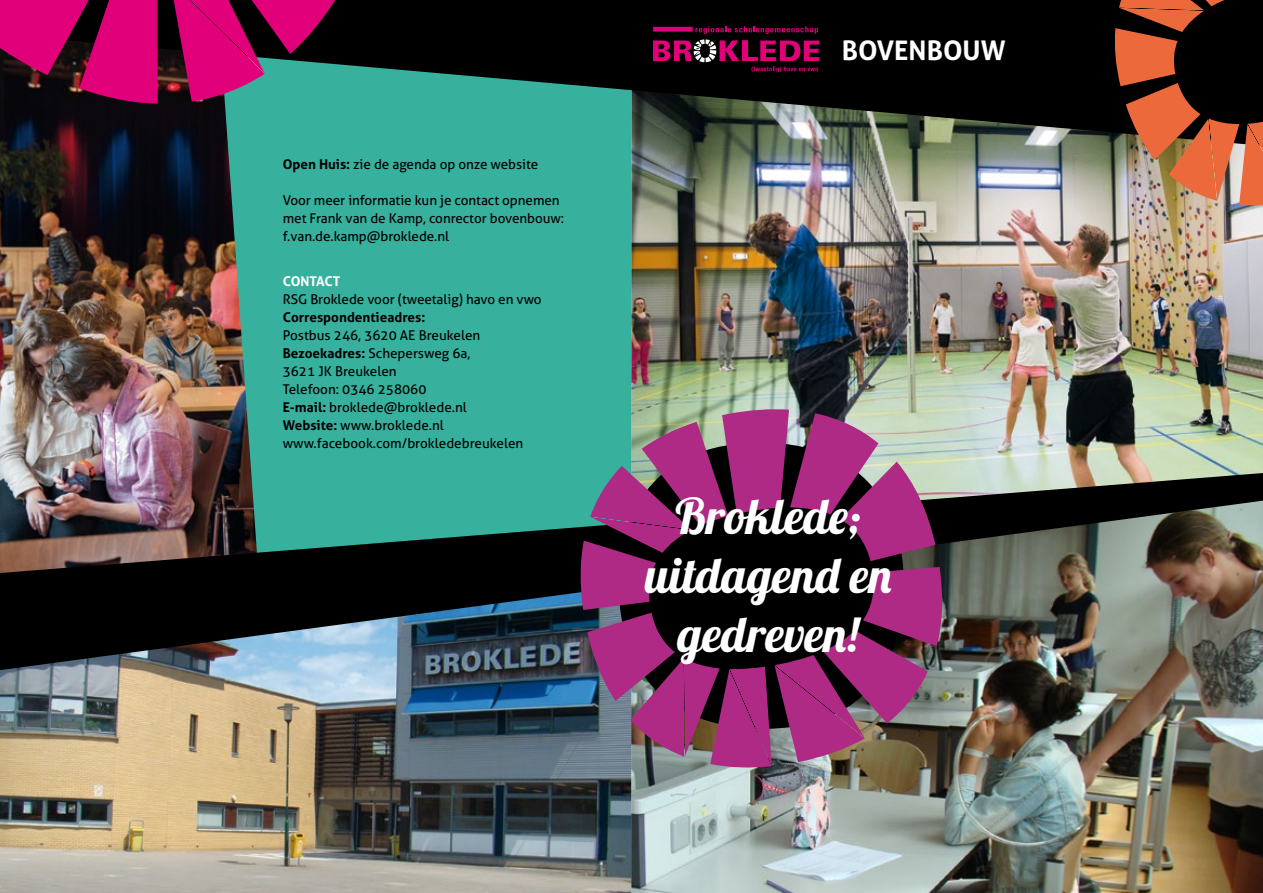
<style>
.page{position:relative;width:1263px;height:893px;background:#fff}
.page>*{position:absolute;margin:0;border:0;box-sizing:border-box;transform-origin:0 0}
.t1{font:49.35px/59.2px "Lobster 1.4";color:#fff;text-align:center}
.t2{font:700 27px "Aller";color:#fff}
.t3{font:13.5px/18px "Aller";letter-spacing:-.005em;color:#000}
.t4{font:700 13.5px "Aller";letter-spacing:-.01em;color:#000}
.t5{font:700 13.5px "Aller";letter-spacing:-.015em;color:#fff}
.s1{font-weight:700}
</style>
<div class="page">
<div style="left:259px;top:146px;width:372px;height:327px;background:#37b19e"></div>
<img style="left:0;top:146px;width:259px;height:327px">
<img style="left:0;top:670px;width:631px;height:223px">
<img style="left:631px;top:670px;width:632px;height:223px">
<img style="left:631px;top:146px;width:632px;height:327px">
<svg style="left:0;top:0;width:1114px;height:146px;background:#19332d"></svg>
<svg style="left:1114px;top:0;width:149px;height:206px;background:#7b4630"></svg>
<svg style="left:0;top:0;width:384px;height:104px;background:#7a1b54"></svg>
<svg style="left:653px;top:26px;width:166px;height:46px;background:#4b072c"></svg>
<img style="left:0;top:473px;width:1263px;height:197px">
<svg style="left:579px;top:408px;width:365px;height:360px;background:#6a385c"></svg>
<p class="t3" style="left:283px;top:155px;width:257px"><span class="s1">Open Huis:</span> zie de agenda op onze website</p>
<p class="t3" style="left:283px;top:191px;width:283px">Voor meer informatie kun je contact opnemen met Frank van de Kamp, conrector bovenbouw: f.van.de.kamp@broklede.nl</p>
<p class="t5" style="left:283px;top:273px;width:59px">Contact</p>
<p class="t3" style="left:283px;top:290px;width:260px">RSG Broklede voor (tweetalig) havo en vwo</p>
<p class="t4" style="left:283px;top:309px;width:144px">Correspondentieadres:</p>
<p class="t3" style="left:283px;top:326px;width:242px">Postbus 246, 3620 AE Breukelen<br><span class="s1">Bezoekadres:</span> Schepersweg 6a,<br>3621 JK Breukelen<br>Telefoon: 0346 258060<br><span class="s1">E-mail:</span> broklede@broklede.nl<br><span class="s1">Website:</span> www.broklede.nl www.facebook.com/brokledebreukelen</p>
<h2 class="t2" style="left:842px;top:34px;width:165px">Bovenbouw</h2>
<h1 class="t1" style="left:645px;top:486px;width:248px">Broklede; uitdagend en gedreven!</h1>
</div>
